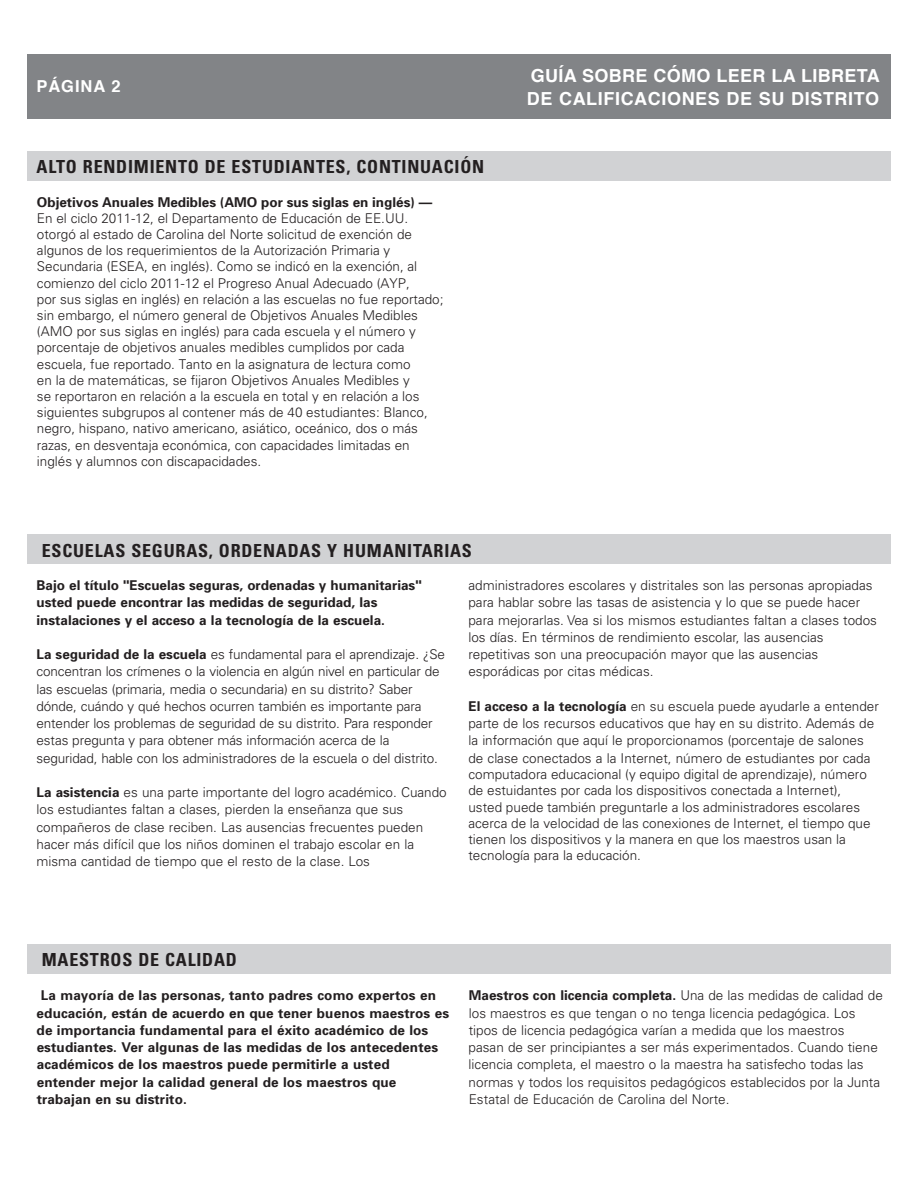
<style>
.page{position:relative;width:918px;height:1188px;background:#fff}
.page>*{position:absolute;margin:0;border:0;box-sizing:border-box;transform-origin:0 0}
.t1{font:700 condensed 18px "Univers LT Std";letter-spacing:.045em;color:#231f20}
.t2{font:700 18px/22.5px "Helvetica";letter-spacing:.035em;color:#fff}
.t3{font:700 16.5px "Helvetica";letter-spacing:.055em;color:#fff}
.t4{font:300 13.5px/17.2px "Univers LT Std";color:#231f20}
.t5{font:700 13.5px/17.2px "Univers";letter-spacing:.01em;color:#231f20}
.s1{font-family:"Univers";font-weight:700}
.s2{font-family:"Univers LT Std";font-weight:300}
</style>
<div class="page">
<div style="left:27px;top:54px;width:864px;height:65px;background:#828487"></div>
<div style="left:27px;top:151px;width:864px;height:29px;background:#d1d2d4"></div>
<div style="left:27px;top:535px;width:864px;height:29px;background:#d1d2d4"></div>
<div style="left:27px;top:944px;width:864px;height:29px;background:#d1d2d4"></div>
<p class="t3" style="left:37px;top:72px;width:86px">PÁGINA 2</p>
<h1 class="t1" style="left:37px;top:156px;width:449px">ALTO RENDIMIENTO DE ESTUDIANTES, CONTINUACIÓN</h1>
<p class="t5" style="left:37px;top:193px;width:397px">Objetivos Anuales Medibles (AMO por sus siglas en inglés) —</p>
<p class="t4" style="left:37px;top:210px;width:408px;line-height:16.2px">En el ciclo 2011-12, el Departamento de Educación de EE.UU. otorgó al estado de Carolina del Norte solicitud de exención de algunos de los requerimientos de la Autorización Primaria y Secundaria (ESEA, en inglés). Como se indicó en la exención, al comienzo del ciclo 2011-12 el Progreso Anual Adecuado (AYP,<br>por sus siglas en inglés) en relación a las escuelas no fue reportado; sin embargo, el número general de Objetivos Anuales Medibles (AMO por sus siglas en inglés) para cada escuela y el número y porcentaje de objetivos anuales medibles cumplidos por cada escuela, fue reportado. Tanto en la asignatura de lectura como<br>en la de matemáticas, se fijaron Objetivos Anuales Medibles y<br>se reportaron en relación a la escuela en total y en relación a los siguientes subgrupos al contener más de 40 estudiantes: Blanco, negro, hispano, nativo americano, asiático, oceánico, dos o más razas, en desventaja económica, con capacidades limitadas en inglés y alumnos con discapacidades.</p>
<h1 class="t2" style="left:527px;top:65px;width:354px">GUÍA SOBRE CÓMO LEER LA LIBRETA<br>DE CALIFICACIONES DE SU DISTRITO</h1>
<h1 class="t1" style="left:42px;top:539px;width:432px">ESCUELAS SEGURAS, ORDENADAS Y HUMANITARIAS</h1>
<p class="t5" style="left:37px;top:577px;width:387px">Bajo el título "Escuelas seguras, ordenadas y humanitarias" usted puede encontrar las medidas de seguridad, las instalaciones y el acceso a la tecnología de la escuela.</p>
<p class="t4" style="left:36px;top:646px;width:410px"><span class="s1">La seguridad de la escuela</span> es fundamental para el aprendizaje. ¿Se concentran los crímenes o la violencia en algún nivel en particular de las escuelas (primaria, media o secundaria) en su distrito? Saber dónde, cuándo y qué hechos ocurren también es importante para entender los problemas de seguridad de su distrito. Para responder estas pregunta y para obtener más información acerca de la seguridad, hable con los administradores de la escuela o del distrito.</p>
<p class="t4" style="left:37px;top:784px;width:412px"><span class="s1">La asistencia</span> es una parte importante del logro académico. Cuando los estudiantes faltan a clases, pierden la enseñanza que sus compañeros de clase reciben. Las ausencias frecuentes pueden hacer más difícil que los niños dominen el trabajo escolar en la misma cantidad de tiempo que el resto de la clase. Los</p>
<p class="t4" style="left:468px;top:577px;width:410px">administradores escolares y distritales son las personas apropiadas para hablar sobre las tasas de asistencia y lo que se puede hacer para mejorarlas. Vea si los mismos estudiantes faltan a clases todos los días. En términos de rendimiento escolar, las ausencias repetitivas son una preocupación mayor que las ausencias esporádicas por citas médicas.</p>
<p class="t4" style="left:468px;top:697px;width:412px"><span class="s1">El acceso a la tecnología</span> en su escuela puede ayudarle a entender parte de los recursos educativos que hay en su distrito. Además de la información que aquí le proporcionamos (porcentaje de salones de clase conectados a la Internet, número de estudiantes por cada</p>
<p class="t4" style="left:468px;top:766px;width:404px;line-height:16.2px">computadora educacional (y equipo digital de aprendizaje), número de estuidantes por cada los dispositivos conectada a Internet), usted puede también preguntarle a los administradores escolares acerca de la velocidad de las conexiones de Internet, el tiempo que tienen los dispositivos y la manera en que los maestros usan la tecnología para la educación.</p>
<h1 class="t1" style="left:42px;top:948px;width:197px">MAESTROS DE CALIDAD</h1>
<p class="t5" style="left:37px;top:987px;width:414px;text-indent:4px">La mayoría de las personas, tanto padres como expertos en educación, están de acuerdo en que tener buenos maestros es de importancia fundamental para el éxito académico de los estudiantes. Ver algunas de las medidas de los antecedentes académicos de los maestros puede permitirle a usted entender mejor la calidad general de los maestros que trabajan en su distrito.</p>
<p class="t5" style="left:469px;top:987px;width:416px">Maestros con licencia completa. <span class="s2">Una de las medidas de calidad de</span></p>
<p class="t4" style="left:469px;top:1004px;width:413px">los maestros es que tengan o no tenga licencia pedagógica. Los tipos de licencia pedagógica varían a medida que los maestros pasan de ser principiantes a ser más experimentados. Cuando tiene licencia completa, el maestro o la maestra ha satisfecho todas las normas y todos los requisitos pedagógicos establecidos por la Junta Estatal de Educación de Carolina del Norte.</p>
</div>
